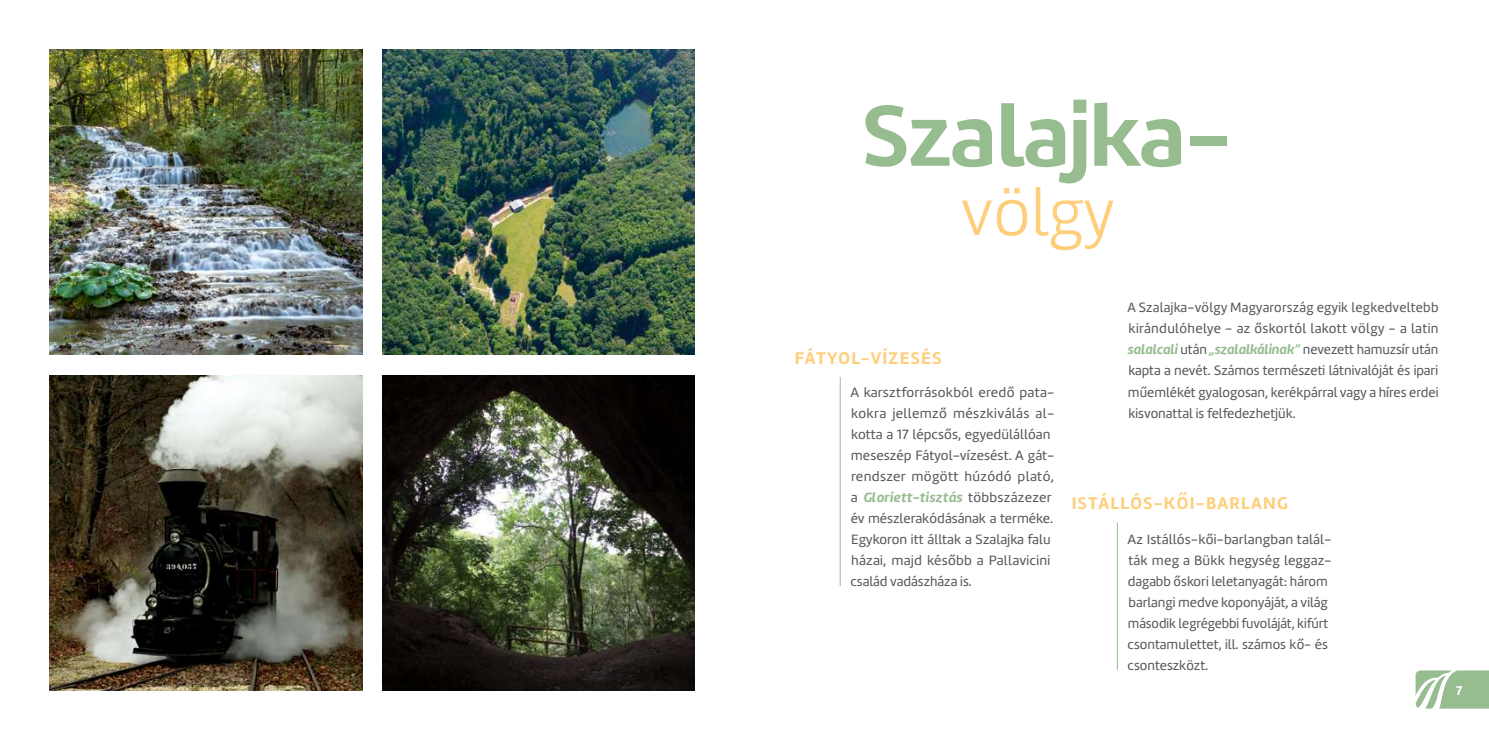
<style>
.page{position:relative;width:1489px;height:745px;background:#fff}
.page>*{position:absolute;margin:0;border:0;box-sizing:border-box;transform-origin:0 0}
.t1{font:700 89.25px "Marine";color:#96bc90}
.t2{font:300 68.6px "Marine";color:#ffce7b}
.t3{font:700 17.5px "Marine";letter-spacing:.075em;color:#ffce7b}
.t4{font:14px/21px "Marine";color:#58595b}
.t5{font:700 13.3px "Marine";color:#fff}
.s1{font-weight:700;font-style:italic;color:#96bc90}
</style>
<div class="page">
<svg style="left:1415px;top:670px;width:73px;height:39px;background:#aac8a5"></svg>
<img style="left:50px;top:375px;width:312px;height:315px">
<img style="left:382px;top:50px;width:312px;height:304px">
<img style="left:50px;top:50px;width:312px;height:304px">
<hr style="left:839px;top:377px;width:1px;height:208px;background:#96bc90">
<hr style="left:1116px;top:522px;width:1px;height:147px;background:#96bc90">
<img style="left:382px;top:375px;width:312px;height:315px">
<h1 class="t1" style="left:862px;top:77px;width:369px">Szalajka-</h1>
<h2 class="t2" style="left:960px;top:170px;width:156px">völgy</h2>
<p class="t3" style="left:794px;top:346px;width:148px">FÁTYOL-VÍZESÉS</p>
<p class="t4" style="left:850px;top:381px;width:205px">A karsztforrásokból eredő pata&shy;kokra jellemző mészkiválás al&shy;kotta a 17 lépcsős, egyedülállóan meseszép Fátyol-vízesést. A gát&shy;rendszer mögött húzódó plató, a <span class="s1">Gloriett-tisztás</span> többszázezer év mészlerakódásának a terméke.<br>Egykoron itt álltak a Szalajka falu házai, majd később a Pallavicini család vadászháza is.</p>
<p class="t4" style="left:1127px;top:297px;width:312px;text-align:justify">A Szalajka-völgy Magyarország egyik legkedveltebb kirándulóhelye - az őskortól lakott völgy - a latin <span class="s1">salalcali</span> után <span class="s1">„szalalkálinak”</span> nevezett hamuzsír után kapta a nevét. Számos természeti látnivalóját és ipari műemlékét gyalogosan, kerékpárral vagy a híres erdei kisvonattal is felfedezhetjük.</p>
<p class="t3" style="left:1071px;top:491px;width:218px">ISTÁLLÓS-KŐI-BARLANG</p>
<p class="t4" style="left:1127px;top:528px;width:205px">Az Istállós-kői-barlangban talál&shy;ták meg a Bükk hegység leggaz&shy;dagabb őskori leletanyagát: három barlangi medve koponyáját, a világ második legrégebbi fuvoláját, kifúrt csontamulettet, ill. számos kő- és csonteszközt.</p>
<p class="t5" style="left:1455px;top:681px;width:8px">7</p>
</div>
